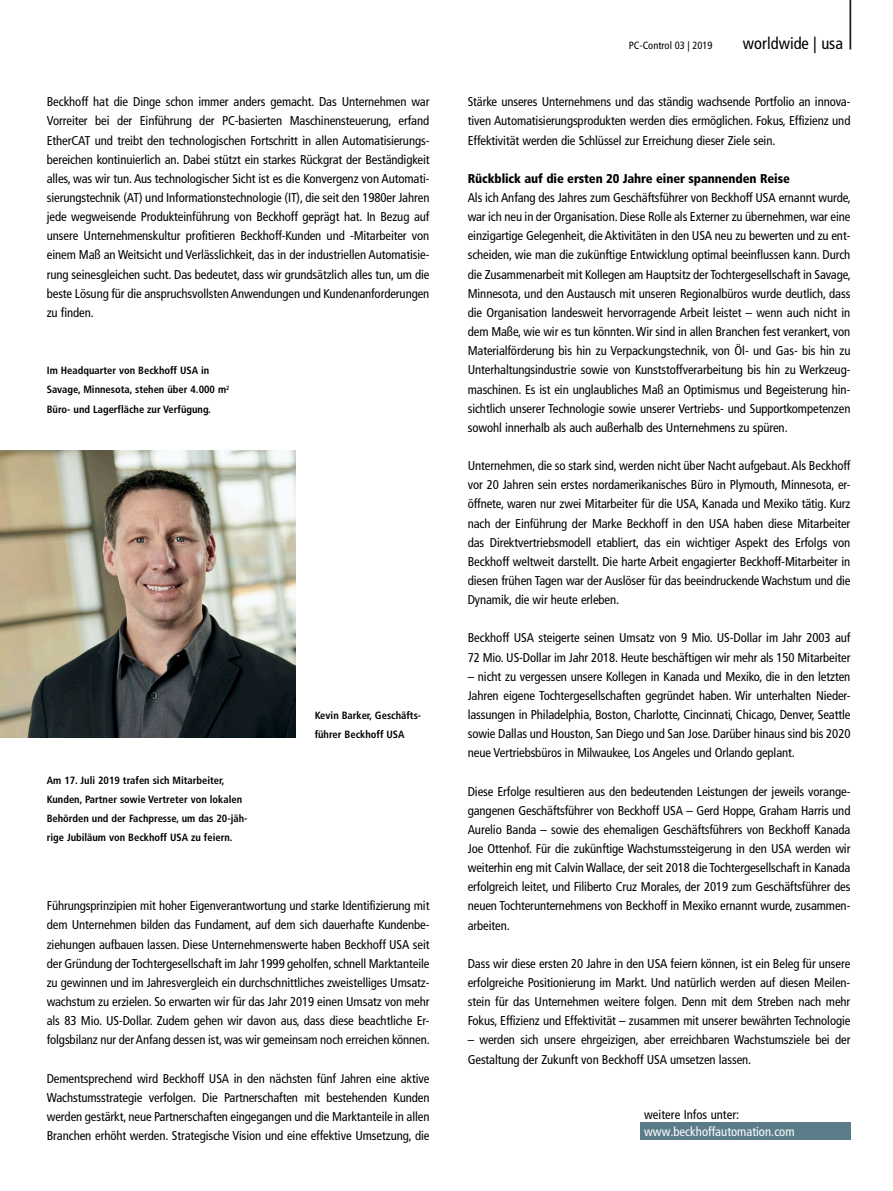
<style>
.page{position:relative;width:893px;height:1191px;background:#fff}
.page>*{position:absolute;margin:0;border:0;box-sizing:border-box;transform-origin:0 0}
.t1{font:300 condensed 61.8px "Frutiger LT Pro";color:#000;scale:.49 1}
.t2{font:condensed 16.5px "Frutiger LT Pro";color:#000}
.t3{font:condensed 12.75px/19.2px "Frutiger LT Pro";letter-spacing:-.01em;color:#000;text-align:justify}
.t4{font:900 condensed 12.75px "Frutiger LT Pro";letter-spacing:-.01em;color:#000}
.t5{font:condensed 12.75px "Frutiger LT Pro";color:#fff}
.t6{font:700 condensed 10.5px/19.2px "Frutiger LT Pro";color:#000}
.t7{font:condensed 10.5px "Frutiger LT Pro";color:#000}
</style>
<div class="page">
<div style="left:640px;top:1123px;width:210px;height:17px;background:#5b7d8a"></div>
<img style="left:0;top:451px;width:296px;height:287px">
<p class="t3" style="left:47px;top:92px;width:384px">Beckhoff hat die Dinge schon immer anders gemacht. Das Unternehmen war Vorreiter bei der Einführung der PC-basierten Maschinensteuerung, erfand EtherCAT und treibt den technologischen Fortschritt in allen Automatisierungs&shy;bereichen kontinuierlich an. Dabei stützt ein starkes Rückgrat der Beständigkeit alles, was wir tun. Aus technologischer Sicht ist es die Konvergenz von Automati&shy;sierungstechnik (AT) und Informationstechnologie (IT), die seit den 1980er Jahren jede wegweisende Produkteinführung von Beckhoff geprägt hat. In Bezug auf unsere Unternehmenskultur profitieren Beckhoff-Kunden und -Mitarbeiter von einem Maß an Weitsicht und Verlässlichkeit, das in der industriellen Automatisie&shy;rung seinesgleichen sucht. Das bedeutet, dass wir grundsätzlich alles tun, um die beste Lösung für die anspruchsvollsten Anwendungen und Kundenanforderungen zu finden.</p>
<p class="t6" style="left:47px;top:361px;width:184px">Im Headquarter von Beckhoff USA in<br>Savage, Minnesota, stehen über 4.000 m<sup>2<br></sup>Büro- und Lagerfläche zur Verfügung.</p>
<p class="t6" style="left:47px;top:771px;width:202px">Am 17. Juli 2019 trafen sich Mitarbeiter, Kunden, Partner sowie Vertreter von lokalen Behörden und der Fachpresse, um das 20-jäh&shy;rige Jubiläum von Beckhoff USA zu feiern.</p>
<p class="t6" style="left:315px;top:705px;width:108px">Kevin Barker, Geschäfts&shy;führer Beckhoff USA</p>
<p class="t3" style="left:47px;top:896px;width:385px">Führungsprinzipien mit hoher Eigenverantwortung und starke Identifizierung mit dem Unternehmen bilden das Fundament, auf dem sich dauerhafte Kundenbe&shy;ziehungen aufbauen lassen. Diese Unternehmenswerte haben Beckhoff USA seit der Gründung der Tochtergesellschaft im Jahr 1999 geholfen, schnell Marktanteile zu gewinnen und im Jahresvergleich ein durchschnittliches zweistelliges Umsatz&shy;wachstum zu erzielen. So erwarten wir für das Jahr 2019 einen Umsatz von mehr als 83 Mio. US-Dollar. Zudem gehen wir davon aus, dass diese beachtliche Er&shy;folgsbilanz nur der Anfang dessen ist, was wir gemeinsam noch erreichen können.</p>
<p class="t3" style="left:47px;top:1068px;width:384px">Dementsprechend wird Beckhoff USA in den nächsten fünf Jahren eine aktive Wachstumsstrategie verfolgen. Die Partnerschaften mit bestehenden Kunden werden gestärkt, neue Partnerschaften eingegangen und die Marktanteile in allen Branchen erhöht werden. Strategische Vision und eine effektive Umsetzung, die</p>
<h1 class="t1" style="left:847px;top:-23px;width:15px">|</h1>
<p class="t7" style="left:629px;top:39px;width:85px">PC-Control 03 | 2019</p>
<p class="t2" style="left:743px;top:34px;width:102px">worldwide | usa</p>
<p class="t3" style="left:468px;top:92px;width:384px">Stärke unseres Unternehmens und das ständig wachsende Portfolio an innova&shy;tiven Automatisierungsprodukten werden dies ermöglichen. Fokus, Effizienz und Effektivität werden die Schlüssel zur Erreichung dieser Ziele sein.</p>
<p class="t4" style="left:468px;top:171px;width:324px">Rückblick auf die ersten 20 Jahre einer spannenden Reise</p>
<p class="t3" style="left:468px;top:188px;width:385px">Als ich Anfang des Jahres zum Geschäftsführer von Beckhoff USA ernannt wurde, war ich neu in der Organisation. Diese Rolle als Externer zu übernehmen, war eine einzigartige Gelegenheit, die Aktivitäten in den USA neu zu bewerten und zu ent&shy;scheiden, wie man die zukünftige Entwicklung optimal beeinflussen kann. Durch die Zusammenarbeit mit Kollegen am Hauptsitz der Tochtergesellschaft in Savage, Minnesota, und den Austausch mit unseren Regionalbüros wurde deutlich, dass die Organisation landesweit hervorragende Arbeit leistet – wenn auch nicht in dem Maße, wie wir es tun könnten. Wir sind in allen Branchen fest verankert, von Materialförderung bis hin zu Verpackungstechnik, von Öl- und Gas- bis hin zu Unterhaltungsindustrie sowie von Kunststoffverarbeitung bis hin zu Werkzeug&shy;maschinen. Es ist ein unglaubliches Maß an Optimismus und Begeisterung hin&shy;sichtlich unserer Technologie sowie unserer Vertriebs- und Supportkompetenzen sowohl innerhalb als auch außerhalb des Unternehmens zu spüren.</p>
<p class="t3" style="left:468px;top:456px;width:384px">Unternehmen, die so stark sind, werden nicht über Nacht aufgebaut. Als Beckhoff vor 20 Jahren sein erstes nordamerikanisches Büro in Plymouth, Minnesota, er&shy;öffnete, waren nur zwei Mitarbeiter für die USA, Kanada und Mexiko tätig. Kurz nach der Einführung der Marke Beckhoff in den USA haben diese Mitarbeiter das Direktvertriebsmodell etabliert, das ein wichtiger Aspekt des Erfolgs von Beckhoff weltweit darstellt. Die harte Arbeit engagierter Beckhoff-Mitarbeiter in diesen frühen Tagen war der Auslöser für das beeindruckende Wachstum und die Dynamik, die wir heute erleben.</p>
<p class="t3" style="left:468px;top:628px;width:384px">Beckhoff USA steigerte seinen Umsatz von 9 Mio. US-Dollar im Jahr 2003 auf<br>72 Mio. US-Dollar im Jahr 2018. Heute beschäftigen wir mehr als 150 Mitarbeiter</p>
<p class="t3" style="left:468px;top:666px;width:384px">– nicht zu vergessen unsere Kollegen in Kanada und Mexiko, die in den letzten Jahren eigene Tochtergesellschaften gegründet haben. Wir unterhalten Nieder&shy;lassungen in Philadelphia, Boston, Charlotte, Cincinnati, Chicago, Denver, Seattle sowie Dallas und Houston, San Diego und San Jose. Darüber hinaus sind bis 2020 neue Vertriebsbüros in Milwaukee, Los Angeles und Orlando geplant.</p>
<p class="t3" style="left:468px;top:781px;width:384px">Diese Erfolge resultieren aus den bedeutenden Leistungen der jeweils vorange&shy;gangenen Geschäftsführer von Beckhoff USA – Gerd Hoppe, Graham Harris und Aurelio Banda – sowie des ehemaligen Geschäftsführers von Beckhoff Kanada Joe Ottenhof. Für die zukünftige Wachstumssteigerung in den USA werden wir weiterhin eng mit Calvin Wallace, der seit 2018 die Tochtergesellschaft in Kanada erfolgreich leitet, und Filiberto Cruz Morales, der 2019 zum Geschäftsführer des neuen Tochterunternehmens von Beckhoff in Mexiko ernannt wurde, zusammen&shy;arbeiten.</p>
<p class="t3" style="left:468px;top:954px;width:384px">Dass wir diese ersten 20 Jahre in den USA feiern können, ist ein Beleg für unsere erfolgreiche Positionierung im Markt. Und natürlich werden auf diesen Meilen&shy;stein für das Unternehmen weitere folgen. Denn mit dem Streben nach mehr Fokus, Effizienz und Effektivität – zusammen mit unserer bewährten Technologie</p>
<p class="t3" style="left:468px;top:1030px;width:384px">– werden sich unsere ehrgeizigen, aber erreichbaren Wachstumsziele bei der<br>Gestaltung der Zukunft von Beckhoff USA umsetzen lassen.</p>
<p class="t3" style="left:644px;top:1105px;width:97px">weitere Infos unter:</p>
<p class="t5" style="left:644px;top:1124px;width:152px">www.beckhoffautomation.com</p>
</div>
